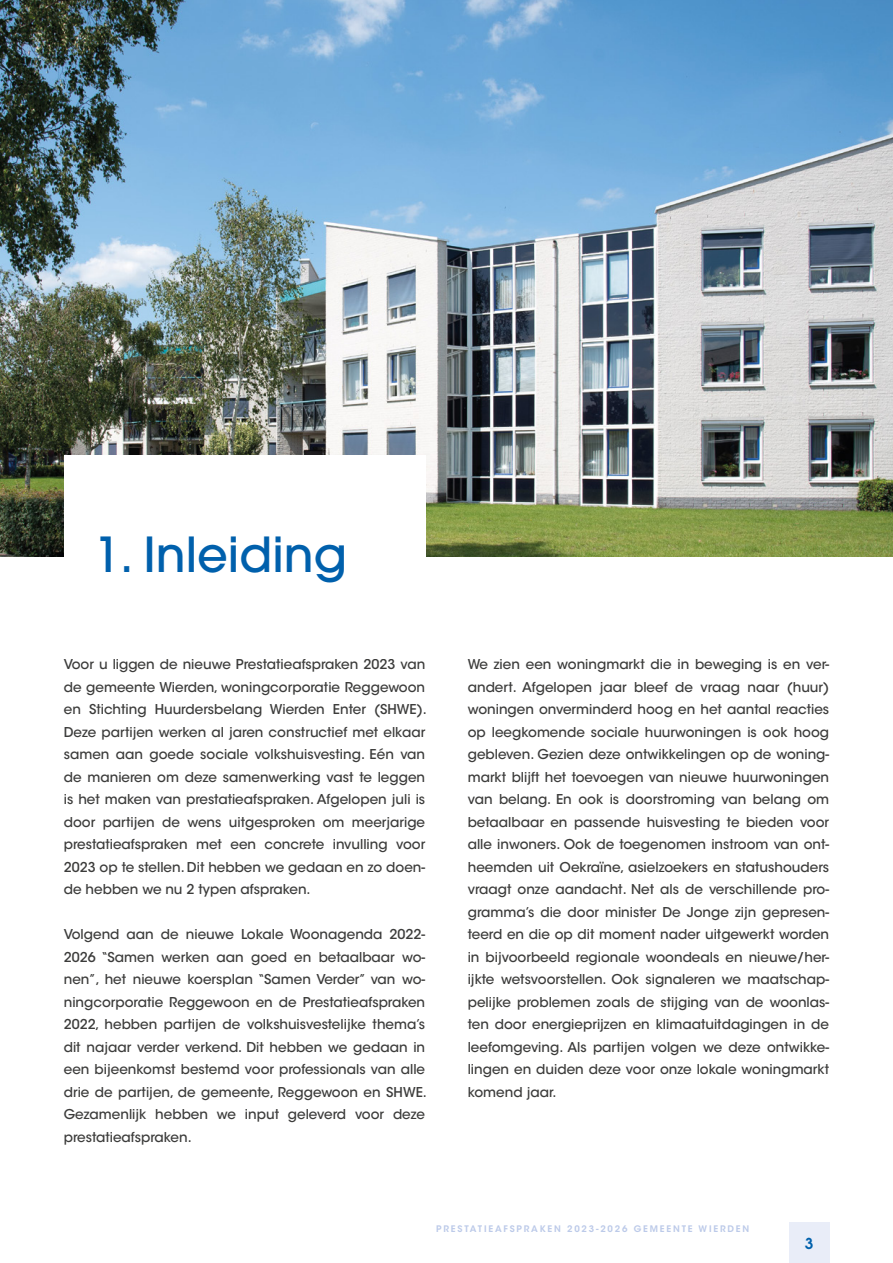
<style>
.page{position:relative;width:893px;height:1263px;background:#fff}
.page>*{position:absolute;margin:0;border:0;box-sizing:border-box;transform-origin:0 0}
.t1{font:500 48px "Avant Garde";color:#0060ac}
.t2{font:600 15px "Avant Garde";color:#0060ac}
.t3{font:500 13.5px/22.5px "ITC Avant Garde Std";color:#3c3c3b}
.t4{font:600 9px "ITC Avant Garde Std";letter-spacing:.2em;color:#bccae9}
</style>
<div class="page">
<div style="left:789px;top:1222px;width:40px;height:41px;background:#e9edf8"></div>
<img style="left:0;top:0;width:893px;height:556px">
<div style="left:64px;top:455px;width:361px;height:203px;background:#fff"></div>
<h1 class="t1" style="left:94px;top:524px;width:255px">1. Inleiding</h1>
<p class="t3" style="left:64px;top:653px;width:365px">Voor u liggen de nieuwe Prestatieafspraken 2023 van de gemeente Wierden, woningcorporatie Reggewoon en Stichting Huurdersbelang Wierden Enter (SHWE).<br>Deze partijen werken al jaren constructief met elkaar samen aan goede sociale volkshuisvesting. Eén van de manieren om deze samenwerking vast te leggen is het maken van prestatieafspraken. Afgelopen juli is door partijen de wens uitgesproken om meerjarige prestatieafspraken met een concrete invulling voor 2023 op te stellen. Dit hebben we gedaan en zo doen&shy;de hebben we nu 2 typen afspraken.</p>
<p class="t3" style="left:64px;top:923px;width:365px">Volgend aan de nieuwe Lokale Woonagenda 2022- 2026 “Samen werken aan goed en betaalbaar wo&shy;nen”, het nieuwe koersplan “Samen Verder” van wo&shy;ningcorporatie Reggewoon en de Prestatieafspraken 2022, hebben partijen de volkshuisvestelijke thema’s dit najaar verder verkend. Dit hebben we gedaan in een bijeenkomst bestemd voor professionals van alle drie de partijen, de gemeente, Reggewoon en SHWE.<br>Gezamenlijk hebben we input geleverd voor deze prestatieafspraken.</p>
<p class="t3" style="left:468px;top:653px;width:363px;text-align:justify">We zien een woningmarkt die in beweging is en ver&shy;andert. Afgelopen jaar bleef de vraag naar (huur) woningen onverminderd hoog en het aantal reacties op leegkomende sociale huurwoningen is ook hoog gebleven. Gezien deze ontwikkelingen op de woning&shy;markt blijft het toevoegen van nieuwe huurwoningen van belang. En ook is doorstroming van belang om betaalbaar en passende huisvesting te bieden voor alle inwoners. Ook de toegenomen instroom van ont&shy;heemden uit Oekraïne, asielzoekers en statushouders vraagt onze aandacht. Net als de verschillende pro&shy;gramma’s die door minister De Jonge zijn gepresen&shy;teerd en die op dit moment nader uitgewerkt worden in bijvoorbeeld regionale woondeals en nieuwe/her&shy;ijkte wetsvoorstellen. Ook signaleren we maatschap&shy;pelijke problemen zoals de stijging van de woonlas&shy;ten door energieprijzen en klimaatuitdagingen in de leefomgeving. Als partijen volgen we deze ontwikke&shy;lingen en duiden deze voor onze lokale woningmarkt komend jaar.</p>
<p class="t4" style="left:436px;top:1223px;width:314px">PRESTATIEAFSPRAKEN 2023-2026 GEMEENTE WIERDEN</p>
<p class="t2" style="left:805px;top:1233px;width:10px">3</p>
</div>
